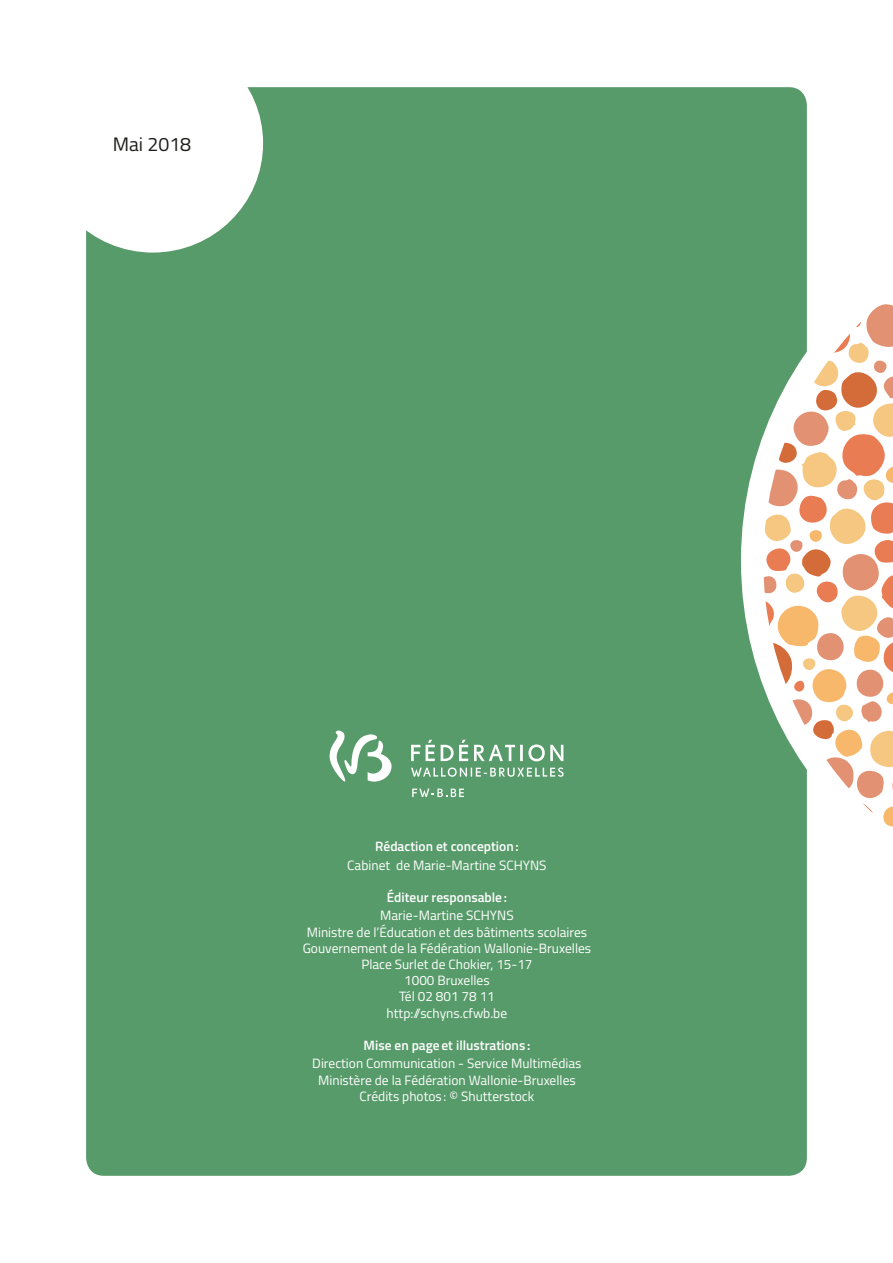
<style>
.page{position:relative;width:893px;height:1263px;background:#fff}
.page>*{position:absolute;margin:0;border:0;box-sizing:border-box;transform-origin:0 0}
.t1{font:19.5px "Titillium";color:#1d1d1b}
.t2{font:13.5px/16.2px "Titillium";color:#fff;text-align:center}
.t3{font:600 13.5px "Titillium";color:#fff}
</style>
<div class="page">
<div style="left:86px;top:87px;width:721px;height:1089px;background:#589b6a;border-radius:18px"></div>
<svg style="left:329px;top:730px;width:63px;height:52px"></svg>
<svg style="left:411px;top:767px;width:153px;height:10px"></svg>
<svg style="left:411px;top:740px;width:152px;height:21px"></svg>
<svg style="left:412px;top:788px;width:52px;height:9px"></svg>
<svg style="left:741px;top:264px;width:66px;height:594px"></svg>
<svg style="left:763px;top:293px;width:130px;height:537px"></svg>
<div style="left:43px;top:34px;width:220px;height:219px;background:#fff;border-radius:50%"></div>
<p class="t1" style="left:113px;top:129px;width:80px">Mai 2018</p>
<p class="t3" style="left:375px;top:836px;width:145px">Rédaction et conception:</p>
<p class="t2" style="left:347px;top:856px;width:201px">Cabinet de Marie-Martine SCHYNS</p>
<p class="t3" style="left:387px;top:887px;width:122px">Éditeur responsable:</p>
<p class="t2" style="left:380px;top:907px;width:135px">Marie-Martine SCHYNS</p>
<p class="t2" style="left:307px;top:923px;width:282px">Ministre de l’Éducation et des bâtiments scolaires</p>
<p class="t2" style="left:303px;top:939px;width:290px">Gouvernement de la Fédération Wallonie-Bruxelles<br>Place Surlet de Chokier, 15-17</p>
<p class="t2" style="left:404px;top:972px;width:87px">1000 Bruxelles</p>
<p class="t2" style="left:399px;top:988px;width:97px">Tél 02 801 78 11</p>
<p class="t2" style="left:387px;top:1004px;width:122px">http://schyns.cfwb.be</p>
<p class="t3" style="left:364px;top:1035px;width:168px">Mise en pageet illustrations :</p>
<p class="t2" style="left:312px;top:1055px;width:271px">Direction Communication - Service Multimédias</p>
<p class="t2" style="left:318px;top:1071px;width:259px">Ministère de la Fédération Wallonie-Bruxelles</p>
<p class="t2" style="left:360px;top:1087px;width:176px">Crédits photos : © Shutterstock</p>
</div>
